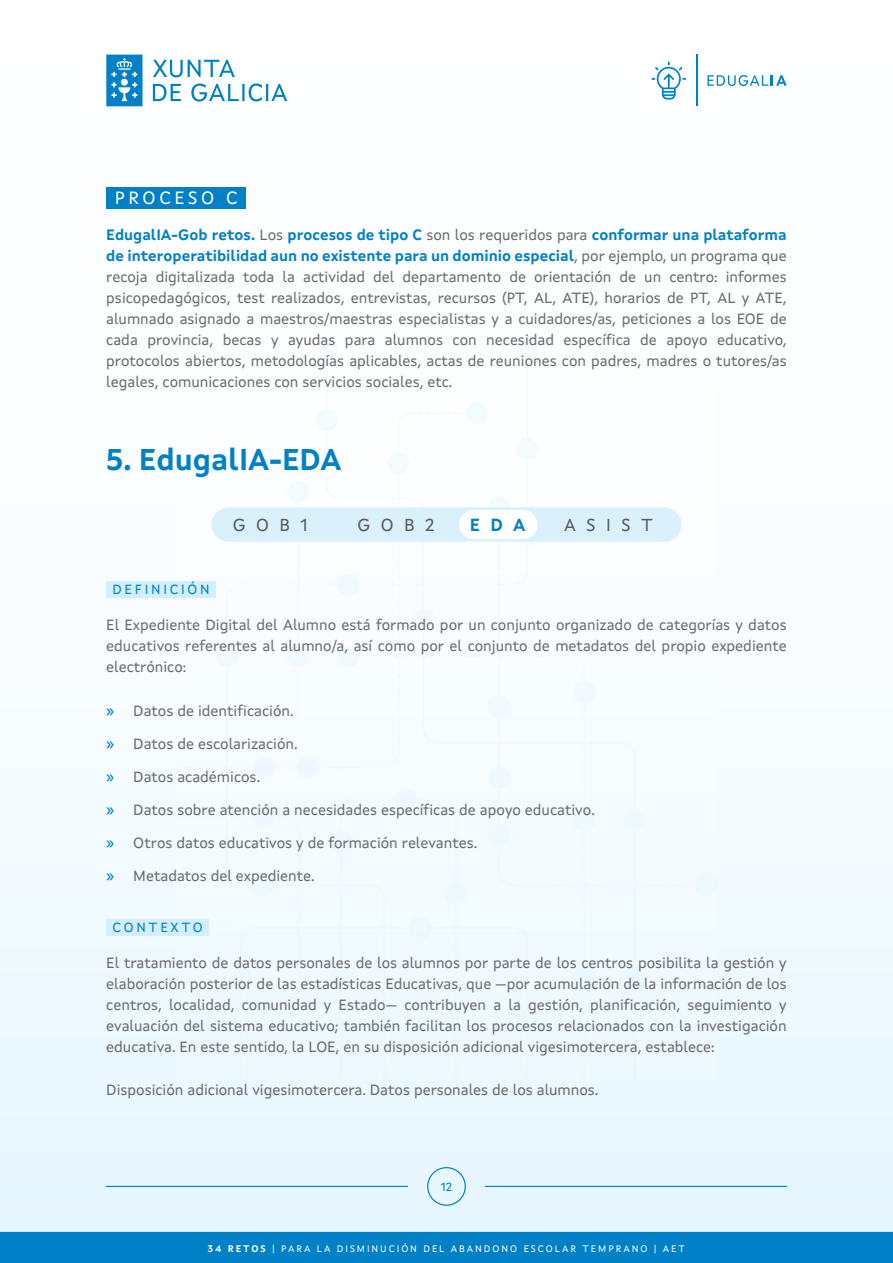
<style>
.page{position:relative;width:893px;height:1263px;background:#fff}
.page>*{position:absolute;margin:0;border:0;box-sizing:border-box;transform-origin:0 0}
.t1{font:700 30px "Xunta Sans";color:#0080c6}
.t2{font:18px "Xunta Sans";letter-spacing:.2em;color:#fff}
.t3{font:17.55px "Xunta Sans";letter-spacing:.6em;color:#5b5b5b}
.t4{font:700 17.55px "Xunta Sans";color:#0080c6}
.t5{font:15px/21px "Xunta Sans";color:#6a6a6a;text-align:justify}
.t6{font:13.5px "Xunta Sans";letter-spacing:.2em;color:#0080c6}
.t7{font:12px "Xunta Sans";color:#0080c6}
.t8{font:9.6px "Xunta Sans";letter-spacing:.2em;color:#fff}
.s1{font-weight:700;color:#0080c6}
.s2{color:#0080c6}
.s3{font-weight:700}
</style>
<div class="page">
<div style="left:0;top:0;width:893px;height:1263px;background:linear-gradient(to bottom,#fff,#e9f7ff)"></div>
<div style="left:0;top:1232px;width:893px;height:31px;background:#0080c6"></div>
<img style="left:177px;top:339px;width:539px;height:741px">
<svg style="left:106px;top:55px;width:181px;height:51px"></svg>
<svg style="left:707px;top:75px;width:80px;height:11px"></svg>
<hr style="left:696px;top:55px;width:2px;height:51px;background:#0080c6">
<svg style="left:652px;top:62px;width:34px;height:38px"></svg>
<hr style="left:106px;top:1186px;width:302px;height:1px;background:#0080c6">
<hr style="left:485px;top:1186px;width:302px;height:1px;background:#0080c6">
<div style="left:427px;top:1167px;width:39px;height:39px;border:1px solid #0080c6;border-radius:50%"></div>
<div style="left:106px;top:187px;width:140px;height:22px;background:#0080c6"></div>
<div style="left:106px;top:581px;width:110px;height:16px;background:#d3effd"></div>
<div style="left:106px;top:919px;width:103px;height:16px;background:#d3effd"></div>
<div style="left:212px;top:507px;width:469px;height:35px;background:#daf1fc;border-radius:17px"></div>
<div style="left:459px;top:510px;width:78px;height:29px;background:#fff;border-radius:14px"></div>
<p class="t2" style="left:115px;top:191px;width:125px">PROCESO C</p>
<p class="t5" style="left:106px;top:226px;width:682px"><span class="s1">EdugalIA-Gob retos.</span> Los <span class="s1">procesos de tipo C</span> son los requeridos para <span class="s1">conformar una plataforma de interoperatibilidad aun no existente para un dominio especial</span>, por ejemplo, un programa que recoja digitalizada toda la actividad del departamento de orientación de un centro: informes psicopedagógicos, test realizados, entrevistas, recursos (PT, AL, ATE), horarios de PT, AL y ATE, alumnado asignado a maestros/maestras especialistas y a cuidadores/as, peticiones a los EOE de cada provincia, becas y ayudas para alumnos con necesidad específica de apoyo educativo, protocolos abiertos, metodologías aplicables, actas de reuniones con padres, madres o tutores/as legales, comunicaciones con servicios sociales, etc.</p>
<h1 class="t1" style="left:106px;top:447px;width:237px">5. EdugalIA-EDA</h1>
<p class="t3" style="left:233px;top:517px;width:76px">GOB1</p>
<p class="t3" style="left:357px;top:517px;width:78px">GOB2</p>
<p class="t4" style="left:470px;top:517px;width:57px">EDA</p>
<p class="t3" style="left:564px;top:517px;width:90px">ASIST</p>
<p class="t6" style="left:113px;top:584px;width:98px">DEFINICIÓN</p>
<p class="t5" style="left:106px;top:616px;width:682px">El Expediente Digital del Alumno está formado por un conjunto organizado de categorías y datos educativos referentes al alumno/a, así como por el conjunto de metadatos del propio expediente electrónico:</p>
<p class="t5" style="left:106px;top:701px;width:189px"><span class="s2">»</span> Datos de identificación.</p>
<p class="t5" style="left:106px;top:734px;width:193px"><span class="s2">»</span> Datos de escolarización.</p>
<p class="t5" style="left:106px;top:767px;width:155px"><span class="s2">»</span> Datos académicos.</p>
<p class="t5" style="left:106px;top:800px;width:490px"><span class="s2">»</span> Datos sobre atención a necesidades específicas de apoyo educativo.</p>
<p class="t5" style="left:106px;top:833px;width:372px"><span class="s2">»</span> Otros datos educativos y de formación relevantes.</p>
<p class="t5" style="left:106px;top:866px;width:210px"><span class="s2">»</span> Metadatos del expediente.</p>
<p class="t6" style="left:113px;top:921px;width:92px">CONTEXTO</p>
<p class="t5" style="left:106px;top:953px;width:682px">El tratamiento de datos personales de los alumnos por parte de los centros posibilita la gestión y elaboración posterior de las estadísticas Educativas, que —por acumulación de la información de los centros, localidad, comunidad y Estado— contribuyen a la gestión, planificación, seguimiento y evaluación del sistema educativo; también facilitan los procesos relacionados con la investigación educativa. En este sentido, la LOE, en su disposición adicional vigesimotercera, establece:</p>
<p class="t5" style="left:106px;top:1081px;width:494px">Disposición adicional vigesimotercera. Datos personales de los alumnos.</p>
<p class="t7" style="left:441px;top:1182px;width:13px">12</p>
<p class="t8" style="left:208px;top:1244px;width:479px"><span class="s3">34 RETOS</span> | PARA LA DISMINUCIÓN DEL ABANDONO ESCOLAR TEMPRANO | AET</p>
</div>
